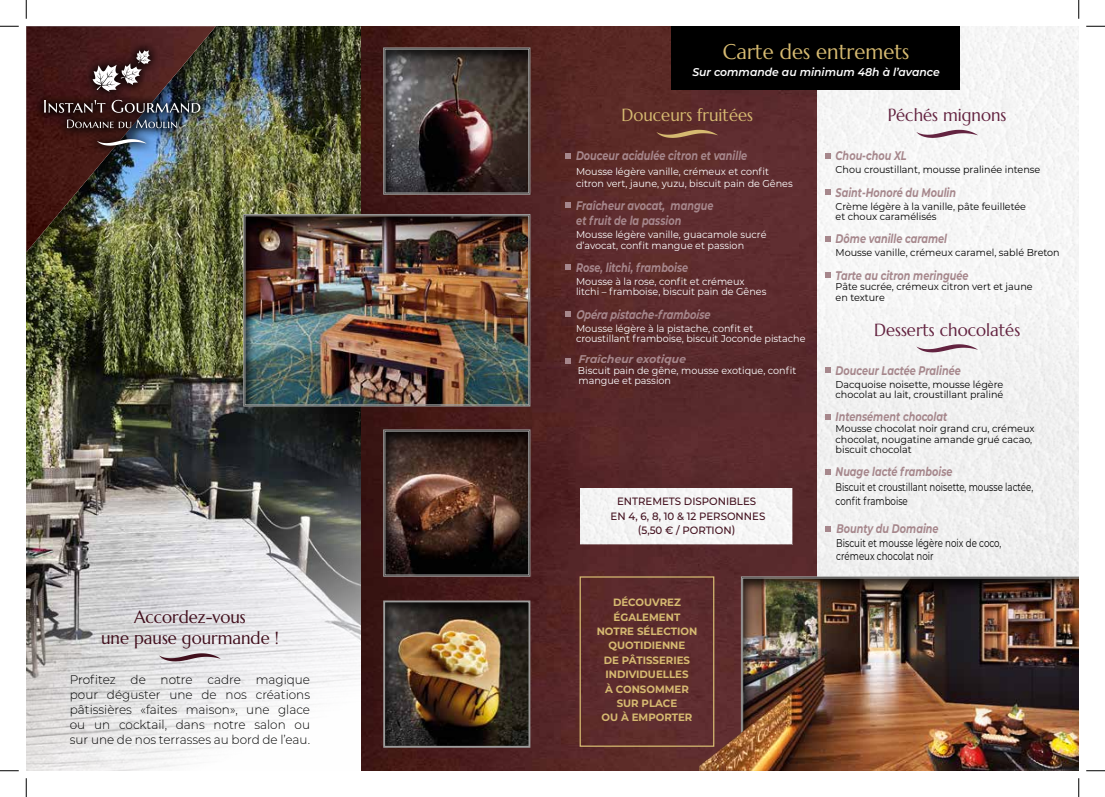
<style>
.page{position:relative;width:1105px;height:797px;background:#fff}
.page>*{position:absolute;margin:0;border:0;box-sizing:border-box;transform-origin:0 0}
.t1{font:21.25px "Marcellus";color:#d6ba71;scale:.95 1}
.t2{font:17.5px/21px "Marcellus";color:#410e1c;text-align:center;scale:.95 1}
.t3{font:17.5px "Marcellus";color:#632340;scale:.95 1}
.t4{font:17.5px "Marcellus";color:#d6ba71;scale:.95 1}
.t5{font:italic 700 12.5px/15px "Montserrat";color:#a6878c;scale:.77 1}
.t6{font:300 12.5px/15px "Montserrat";color:#000;text-align:justify;scale:.96 1}
.t7{font:11.25px/13.5px "Montserrat";color:#000;scale:.77 1}
.t8{font:italic 600 11.25px "Montserrat";color:#fff;scale:.96 1}
.t9{font:italic 700 11.25px "Montserrat";letter-spacing:-.01em;color:#a6878c;scale:.96 1}
.t10{font:700 10.62px/14.4px "Montserrat";color:#d6ba71;text-align:center;scale:.96 1}
.t11{font:500 10.62px/14.5px "Montserrat";color:#410e1c;text-align:center;scale:.96 1}
.t12{font:10px/10.5px "Montserrat";color:#fff;scale:.96 1}
.t13{font:10px/10.5px "Montserrat";color:#000;scale:.96 1}
</style>
<div class="page">
<div style="left:816px;top:26px;width:263px;height:259px;background:#f6f6f6"></div>
<div style="left:816px;top:285px;width:263px;height:291px;background:#f1f1f1"></div>
<img style="left:26px;top:312px;width:335px;height:458px">
<img style="left:361px;top:26px;width:455px;height:744px">
<div style="left:26px;top:26px;width:494px;height:286px;background:#000;opacity:.5"></div>
<img style="left:26px;top:26px;width:190px;height:226px">
<img style="left:34px;top:40px;width:176px;height:116px">
<svg style="left:97px;top:139px;width:50px;height:7px"></svg>
<svg style="left:44px;top:100px;width:62px;height:13px"></svg>
<svg style="left:112px;top:100px;width:88px;height:13px"></svg>
<svg style="left:93px;top:50px;width:58px;height:42px"></svg>
<svg style="left:67px;top:120px;width:110px;height:8px"></svg>
<svg style="left:159px;top:653px;width:62px;height:8px"></svg>
<svg style="left:656px;top:130px;width:62px;height:8px"></svg>
<svg style="left:916px;top:130px;width:62px;height:8px"></svg>
<svg style="left:916px;top:344px;width:62px;height:8px"></svg>
<div style="left:384px;top:601px;width:146px;height:146px;background:#000;opacity:.75"></div>
<div style="left:672px;top:26px;width:288px;height:64px;background:#000"></div>
<div style="left:580px;top:488px;width:212px;height:56px;background:#f5f5f5"></div>
<svg style="left:383px;top:47px;width:148px;height:148px;background:#473d3b"></svg>
<div style="left:385px;top:49px;width:144px;height:144px;border:1px solid #9d9d9c"></div>
<svg style="left:383px;top:429px;width:148px;height:148px;background:#422c25"></svg>
<div style="left:385px;top:431px;width:144px;height:144px;border:1px solid #9d9d9c"></div>
<div style="left:383px;top:600px;width:147px;height:147px;border:2px solid #9d9d9c"></div>
<img style="left:243px;top:214px;width:288px;height:193px">
<div style="left:245px;top:216px;width:284px;height:189px;border:1px solid #9d9d9c"></div>
<img style="left:742px;top:578px;width:337px;height:192px">
<img style="left:699px;top:724px;width:85px;height:46px">
<div style="left:580px;top:576px;width:134px;height:170px;border:1px solid #d6ba71"></div>
<svg style="left:565px;top:153px;width:6px;height:5px"></svg>
<svg style="left:565px;top:203px;width:6px;height:5px"></svg>
<svg style="left:565px;top:264px;width:6px;height:6px"></svg>
<svg style="left:565px;top:311px;width:6px;height:6px"></svg>
<svg style="left:565px;top:358px;width:6px;height:5px"></svg>
<svg style="left:825px;top:153px;width:5px;height:5px"></svg>
<svg style="left:825px;top:189px;width:5px;height:6px"></svg>
<svg style="left:825px;top:236px;width:5px;height:6px"></svg>
<svg style="left:825px;top:272px;width:5px;height:6px"></svg>
<svg style="left:825px;top:367px;width:5px;height:6px"></svg>
<svg style="left:825px;top:414px;width:5px;height:6px"></svg>
<svg style="left:825px;top:469px;width:5px;height:5px"></svg>
<svg style="left:825px;top:526px;width:5px;height:5px"></svg>
<svg style="left:0;top:25px;width:19px;height:2px"></svg>
<svg style="left:1086px;top:25px;width:19px;height:2px"></svg>
<svg style="left:0;top:770px;width:19px;height:1px"></svg>
<svg style="left:1086px;top:770px;width:19px;height:1px"></svg>
<svg style="left:25px;top:0;width:2px;height:19px"></svg>
<svg style="left:25px;top:778px;width:2px;height:19px"></svg>
<svg style="left:1078px;top:0;width:1px;height:19px"></svg>
<svg style="left:1078px;top:778px;width:1px;height:19px"></svg>
<h2 class="t2" style="left:101px;top:606px;width:188px">Accordez-vous<br>une pause gourmande !</h2>
<p class="t6" style="left:70px;top:671px;width:252px">Profitez de notre cadre magique pour déguster une de nos créations pâtissières «faites maison», une glace ou un cocktail, dans notre salon ou sur une de nos terrasses au bord de l’eau.</p>
<h1 class="t1" style="left:723px;top:39px;width:198px">Carte des entremets</h1>
<p class="t8" style="left:692px;top:64px;width:259px">Sur commande au minimum 48h à l’avance</p>
<h2 class="t4" style="left:621px;top:104px;width:140px">Douceurs fruitées</h2>
<h2 class="t3" style="left:888px;top:104px;width:126px">Péchés mignons</h2>
<p class="t5" style="left:576px;top:147px;width:224px">Douceur acidulée citron et vanille</p>
<p class="t12" style="left:576px;top:165px;width:227px;line-height:12px">Mousse légère vanille, crémeux et confit citron vert, jaune, yuzu, biscuit pain de Gênes</p>
<p class="t5" style="left:576px;top:197px;width:180px">Fraîcheur avocat, mangue et fruit de la passion</p>
<p class="t12" style="left:576px;top:229px;width:200px">Mousse légère vanille, guacamole sucré d’avocat, confit mangue et passion</p>
<p class="t5" style="left:576px;top:259px;width:147px">Rose, litchi, framboise</p>
<p class="t12" style="left:576px;top:276px;width:200px">Mousse à la rose, confit et crémeux litchi – framboise, biscuit pain de Gênes</p>
<p class="t5" style="left:576px;top:306px;width:178px">Opéra pistache-framboise</p>
<p class="t12" style="left:576px;top:323px;width:241px">Mousse légère à la pistache, confit et croustillant framboise, biscuit Joconde pistache</p>
<p class="t9" style="left:578px;top:351px;width:114px">Fraîcheur exotique</p>
<p class="t12" style="left:578px;top:365px;width:229px">Biscuit pain de gêne, mousse exotique, confit mangue et passion</p>
<p class="t11" style="left:611px;top:494px;width:163px">ENTREMETS DISPONIBLES<br>EN 4, 6, 8, 10 &amp; 12 PERSONNES (5,50 € / PORTION)</p>
<p class="t10" style="left:597px;top:595px;width:106px">DÉCOUVREZ<br>ÉGALEMENT<br>NOTRE SÉLECTION<br>QUOTIDIENNE<br>DE PÂTISSERIES<br>INDIVIDUELLES<br>À CONSOMMER<br>SUR PLACE<br>OU À EMPORTER</p>
<p class="t5" style="left:836px;top:147px;width:94px">Chou-chou XL</p>
<p class="t13" style="left:835px;top:164px;width:215px">Chou croustillant, mousse pralinée intense</p>
<p class="t5" style="left:836px;top:184px;width:158px">Saint-Honoré du Moulin</p>
<p class="t13" style="left:835px;top:200px;width:200px">Crème légère à la vanille, pâte feuilletée et choux caramélisés</p>
<p class="t5" style="left:836px;top:231px;width:146px">Dôme vanille caramel</p>
<p class="t13" style="left:835px;top:247px;width:235px">Mousse vanille, crémeux caramel, sablé Breton</p>
<p class="t5" style="left:836px;top:267px;width:174px">Tarte au citron meringuée</p>
<p class="t13" style="left:835px;top:281px;width:207px">Pâte sucrée, crémeux citron vert et jaune en texture</p>
<h2 class="t3" style="left:874px;top:319px;width:155px">Desserts chocolatés</h2>
<p class="t5" style="left:836px;top:362px;width:164px">Douceur Lactée Pralinée</p>
<p class="t13" style="left:835px;top:378px;width:176px">Dacquoise noisette, mousse légère chocolat au lait, croustillant praliné</p>
<p class="t5" style="left:836px;top:409px;width:147px">Intensément chocolat</p>
<p class="t13" style="left:835px;top:423px;width:209px">Mousse chocolat noir grand cru, crémeux chocolat, nougatine amande grué cacao, biscuit chocolat</p>
<p class="t5" style="left:836px;top:464px;width:153px">Nuage lacté framboise</p>
<p class="t7" style="left:836px;top:480px;width:258px">Biscuit et croustillant noisette, mousse lactée, confit framboise</p>
<p class="t5" style="left:836px;top:521px;width:134px">Bounty du Domaine</p>
<p class="t7" style="left:836px;top:536px;width:216px">Biscuit et mousse légère noix de coco, crémeux chocolat noir</p>
</div>
